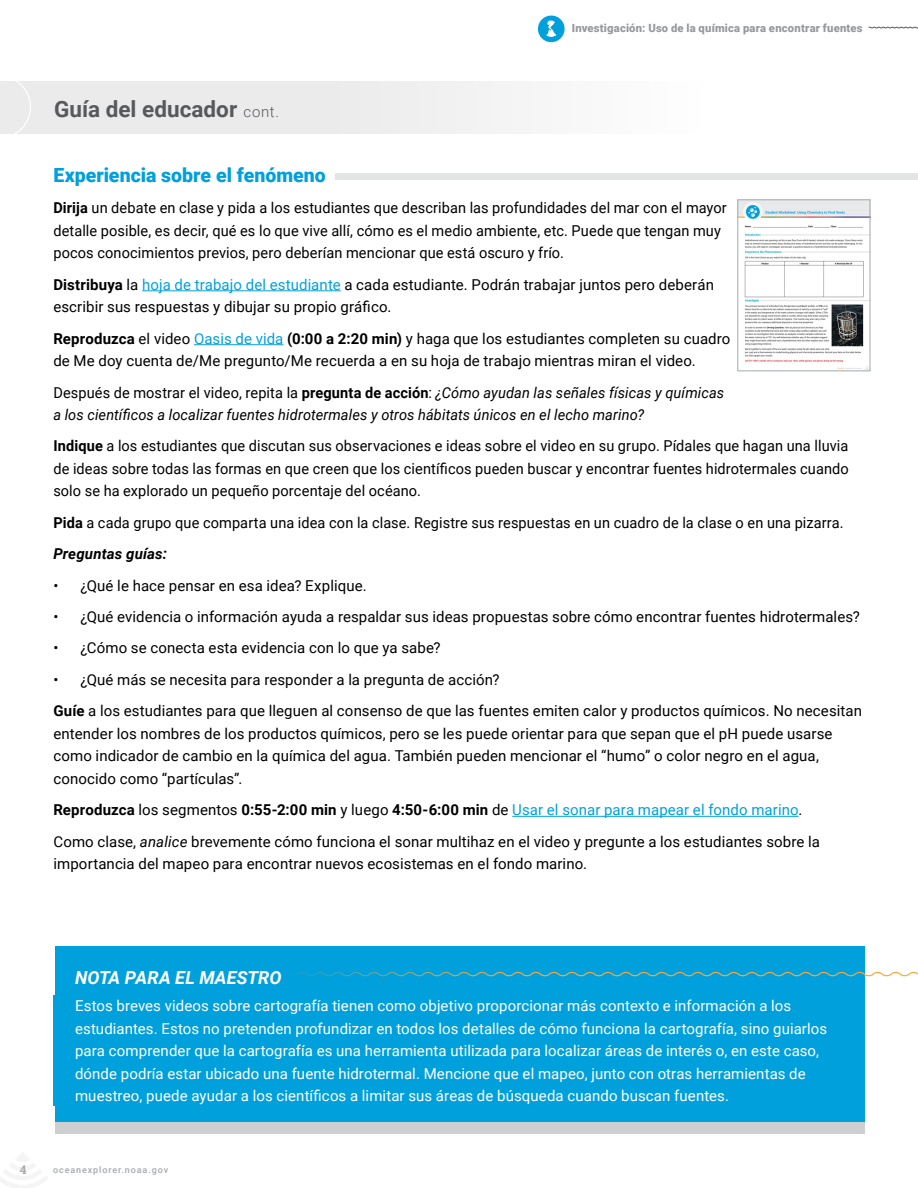
<style>
.page{position:relative;width:918px;height:1188px;background:#fff}
.page>*{position:absolute;margin:0;border:0;box-sizing:border-box;transform-origin:0 0}
.t1{font:700 22.5px "Roboto";color:#58595b}
.t2{font:900 19.5px "Roboto";color:#00a0dd}
.t3{font:italic 700 18px "Roboto";color:#fff}
.t4{font:15px/22.5px "Roboto";letter-spacing:.005em;color:#000}
.t5{font:15px/22.5px "Roboto";letter-spacing:.005em;color:#fff}
.t6{font:italic 15px/22.5px "Roboto";letter-spacing:.005em;color:#000}
.t7{font:700 12px "Roboto Slab";color:#a7a9ac}
.t8{font:900 11.25px "Roboto";letter-spacing:.02em;color:#97999c}
.t9{font:500 9px "Roboto";letter-spacing:.1em;color:#a7a9ac}
.s1{font-weight:300;font-size:15px}
.s2{font-weight:700}
.s3{color:#00a0dd}
.s4{font-style:normal}
.s5{font-weight:700;font-style:normal}
.s6{font-weight:700;font-style:italic}
.s7{font-style:italic}
</style>
<div class="page">
<div style="left:0;top:81px;width:702px;height:53px;background:linear-gradient(to right,#e6e6e7,#fafafa)"></div>
<svg style="left:14px;top:81px;width:17px;height:53px"></svg>
<hr style="left:142px;top:290px;width:199px;height:1px;background:#00a0dd">
<hr style="left:194px;top:344px;width:89px;height:1px;background:#00a0dd">
<hr style="left:512px;top:816px;width:287px;height:1px;background:#00a0dd">
<div style="left:55px;top:946px;width:810px;height:188px;background:#00a0dd"></div>
<div style="left:55px;top:1123px;width:810px;height:11px;background:#cdcfd1"></div>
<div style="left:53px;top:996px;width:810px;height:110px;background:#00a0dd"></div>
<svg style="left:291px;top:971px;width:627px;height:6px"></svg>
<div style="left:335px;top:173px;width:583px;height:6px;background:#e3e4e4"></div>
<img style="left:739px;top:201px;width:129px;height:168px">
<div style="left:737px;top:199px;width:133px;height:172px;border:1px solid #a3aaad"></div>
<svg style="left:868px;top:27px;width:50px;height:2px"></svg>
<div style="left:538px;top:16px;width:27px;height:26px;background:#00a0dd;border-radius:50%"></div>
<svg style="left:546px;top:21px;width:10px;height:16px"></svg>
<h1 class="t1" style="left:54px;top:93px;width:227px">Guía del educador <span class="s1">cont.</span></h1>
<p class="t8" style="left:572px;top:20px;width:293px">Investigación: Uso de la química para encontrar fuentes</p>
<h2 class="t2" style="left:53px;top:161px;width:274px">Experiencia sobre el fenómeno</h2>
<p class="t4" style="left:53px;top:196px;width:675px"><span class="s2">Dirija</span> un debate en clase y pida a los estudiantes que describan las profundidades del mar con el mayor detalle posible, es decir, qué es lo que vive allí, cómo es el medio ambiente, etc. Puede que tengan muy pocos conocimientos previos, pero deberían mencionar que está oscuro y frío.</p>
<p class="t4" style="left:53px;top:273px;width:662px"><span class="s2">Distribuya</span> la <span class="s3">hoja de trabajo del estudiante</span> a cada estudiante. Podrán trabajar juntos pero deberán escribir sus respuestas y dibujar su propio gráfico.</p>
<p class="t4" style="left:53px;top:326px;width:679px"><span class="s2">Reproduzca</span> el video <span class="s3">Oasis de vida</span> <span class="s2">(0:00 a 2:20 min)</span> y haga que los estudiantes completen su cuadro de Me doy cuenta de/Me pregunto/Me recuerda a en su hoja de trabajo mientras miran el video.</p>
<p class="t6" style="left:53px;top:380px;width:672px"><span class="s4">Después de mostrar el video, repita la</span> <span class="s5">pregunta de acción</span><span class="s4">:</span> ¿Cómo ayudan las señales físicas y químicas a los científicos a localizar fuentes hidrotermales y otros hábitats únicos en el lecho marino?</p>
<p class="t4" style="left:53px;top:434px;width:797px;text-align:justify"><span class="s2">Indique</span> a los estudiantes que discutan sus observaciones e ideas sobre el video en su grupo. Pídales que hagan una lluvia de ideas sobre todas las formas en que creen que los científicos pueden buscar y encontrar fuentes hidrotermales cuando solo se ha explorado un pequeño porcentaje del océano.</p>
<p class="t4" style="left:53px;top:506px;width:792px;line-height:31.3px"><span class="s2">Pida</span> a cada grupo que comparta una idea con la clase. Registre sus respuestas en un cuadro de la clase o en una pizarra.<br><span class="s6">Preguntas guías:</span></p>
<p class="t4" style="left:53px;top:574px;width:315px">• ¿Qué le hace pensar en esa idea? Explique.</p>
<p class="t4" style="left:53px;top:605px;width:808px">• ¿Qué evidencia o información ayuda a respaldar sus ideas propuestas sobre cómo encontrar fuentes hidrotermales?</p>
<p class="t4" style="left:53px;top:636px;width:389px">• ¿Cómo se conecta esta evidencia con lo que ya sabe?</p>
<p class="t4" style="left:53px;top:663px;width:810px;line-height:31.3px">• ¿Qué más se necesita para responder a la pregunta de acción?<br><span class="s2">Guíe</span> a los estudiantes para que lleguen al consenso de que las fuentes emiten calor y productos químicos. No necesitan</p>
<p class="t4" style="left:53px;top:722px;width:781px">entender los nombres de los productos químicos, pero se les puede orientar para que sepan que el pH puede usarse como indicador de cambio en la química del agua. También pueden mencionar el “humo” o color negro en el agua, conocido como “partículas”.</p>
<p class="t4" style="left:53px;top:794px;width:768px;line-height:31.3px"><span class="s2">Reproduzca</span> los segmentos <span class="s2">0:55-2:00 min</span> y luego <span class="s2">4:50-6:00 min</span> de <span class="s3">Usar el sonar para mapear el fondo marino</span>.<br>Como clase, <span class="s7">analice</span> brevemente cómo funciona el sonar multihaz en el video y pregunte a los estudiantes sobre la</p>
<p class="t4" style="left:53px;top:852px;width:535px">importancia del mapeo para encontrar nuevos ecosistemas en el fondo marino.</p>
<p class="t3" style="left:75px;top:965px;width:208px">NOTA PARA EL MAESTRO</p>
<p class="t5" style="left:75px;top:994px;width:754px">Estos breves videos sobre cartografía tienen como objetivo proporcionar más contexto e información a los estudiantes. Estos no pretenden profundizar en todos los detalles de cómo funciona la cartografía, sino guiarlos para comprender que la cartografía es una herramienta utilizada para localizar áreas de interés o, en este caso, dónde podría estar ubicado una fuente hidrotermal. Mencione que el mapeo, junto con otras herramientas de muestreo, puede ayudar a los científicos a limitar sus áreas de búsqueda cuando buscan fuentes.</p>
<p class="t7" style="left:20px;top:1161px;width:8px">4</p>
<p class="t9" style="left:53px;top:1164px;width:117px">oceanexplorer.noaa.gov</p>
</div>
